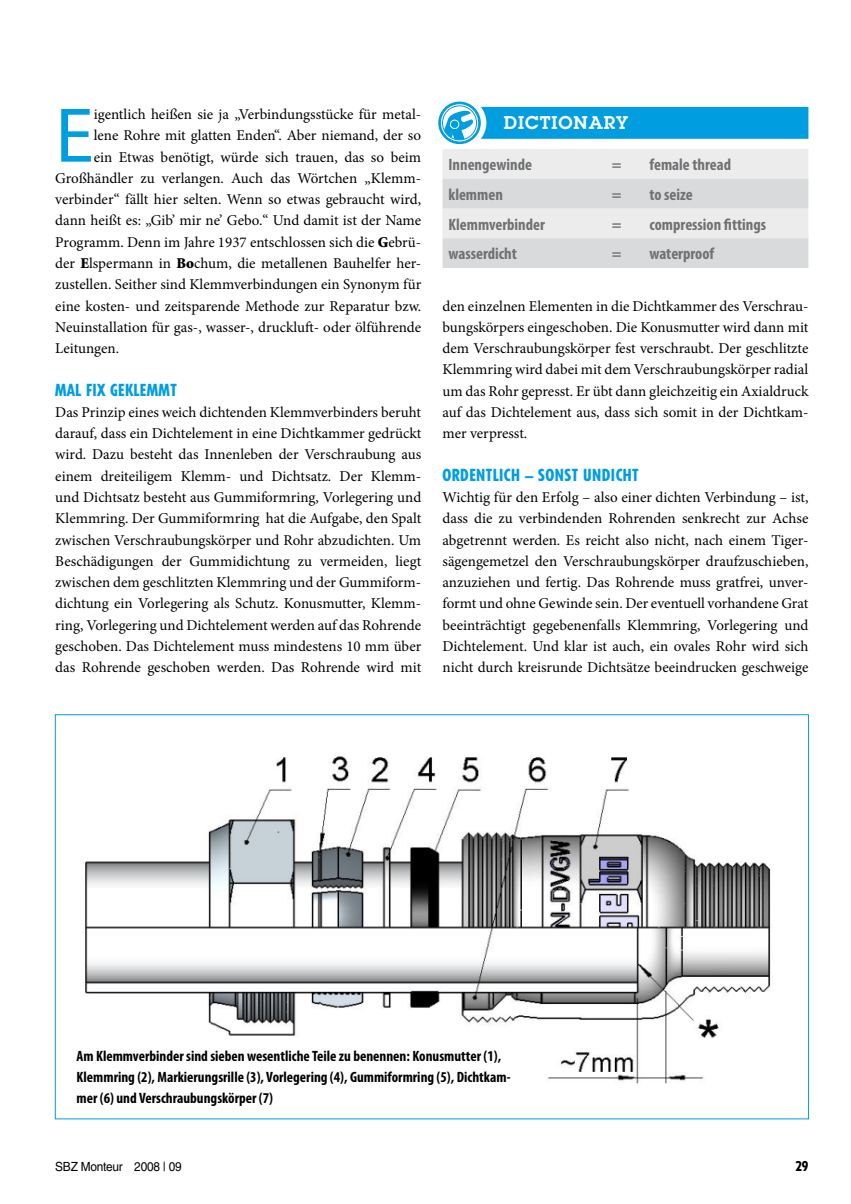
<style>
.page{position:relative;width:851px;height:1204px;background:#fff}
.page>*{position:absolute;margin:0;border:0;box-sizing:border-box;transform-origin:0 0}
.t1{font:78.15px "Myriad Pro";color:#009ee0}
.t2{font:600 18px "Lubalin Graph Std";color:#fff}
.t3{font:700 condensed 16.5px "Myriad Pro";color:#707173}
.t4{font:800 condensed 16.5px "Tempo Std";letter-spacing:.03em;color:#009ee0}
.t5{font:15px/21.3px "Minion Pro";color:#000;text-align:justify}
.t6{font:700 condensed 15px/21px "Myriad Pro";color:#000}
.t7{font:800 condensed 13.5px "Tempo Std";color:#000}
.t8{font:12.6px "Helvetica LT Std";letter-spacing:-.02em;color:#000;scale:.94 1}
.s1{font-family:"Minion Std";font-weight:900}
</style>
<div class="page">
<img style="left:85px;top:754px;width:686px;height:329px">
<svg style="left:439px;top:103px;width:40px;height:40px"></svg>
<div style="left:438px;top:102px;width:42px;height:42px;border:3px solid #009ee0;border-radius:50%"></div>
<svg style="left:440px;top:104px;width:38px;height:38px"></svg>
<div style="left:440px;top:104px;width:38px;height:38px;border:1px solid #009ee0;border-radius:50%"></div>
<svg style="left:442px;top:110px;width:32px;height:30px"></svg>
<div style="left:442px;top:105px;width:35px;height:35px;border:1px solid #009ee0;border-radius:50%"></div>
<div style="left:480px;top:107px;width:328px;height:32px;background:#009ee0"></div>
<svg style="left:442px;top:149px;width:366px;height:119px;background:#e2e3e4"></svg>
<h1 class="t1" style="left:55px;top:87px;width:40px">E</h1>
<p class="t5" style="left:94px;top:104px;width:329px">igentlich heißen sie ja „Verbindungsstücke für metal-</p>
<p class="t5" style="left:94px;top:125px;width:329px">lene Rohre mit glatten Enden“. Aber niemand, der so</p>
<p class="t5" style="left:94px;top:146px;width:329px">ein Etwas benötigt, würde sich trauen, das so beim</p>
<p class="t5" style="left:55px;top:167px;width:367px">Großhändler zu verlangen. Auch das Wörtchen „Klemm-</p>
<p class="t5" style="left:55px;top:189px;width:367px">verbinder“ fällt hier selten. Wenn so etwas gebraucht wird,</p>
<p class="t5" style="left:55px;top:210px;width:367px">dann heißt es: „Gib’ mir ne’ Gebo.“ Und damit ist der Name</p>
<p class="t5" style="left:55px;top:231px;width:367px">Programm. Denn im Jahre 1937 entschlossen sich die <span class="s1">G</span>ebrü-</p>
<p class="t5" style="left:55px;top:253px;width:367px">der <span class="s1">E</span>lspermann in <span class="s1">Bo</span>chum, die metallenen Bauhelfer her-</p>
<p class="t5" style="left:55px;top:274px;width:367px">zustellen. Seither sind Klemmverbindungen ein Synonym für</p>
<p class="t5" style="left:55px;top:295px;width:367px">eine kosten- und zeitsparende Methode zur Reparatur bzw.</p>
<p class="t5" style="left:55px;top:316px;width:367px">Neuinstallation für gas-, wasser-, druckluft- oder ölführende</p>
<p class="t5" style="left:55px;top:338px;width:65px">Leitungen.</p>
<p class="t4" style="left:55px;top:379px;width:123px">MAL FIX GEKLEMMT</p>
<p class="t5" style="left:55px;top:401px;width:367px">Das Prinzip eines weich dichtenden Klemmverbinders beruht darauf, dass ein Dichtelement in eine Dichtkammer gedrückt wird. Dazu besteht das Innenleben der Verschraubung aus einem dreiteiligem Klemm- und Dichtsatz. Der Klemm&shy;und Dichtsatz besteht aus Gummiformring, Vorlegering und Klemmring. Der Gummiformring hat die Aufgabe, den Spalt zwischen Verschraubungskörper und Rohr abzudichten. Um Beschädigungen der Gummidichtung zu vermeiden, liegt zwischen dem geschlitzten Klemmring und der Gummiform&shy;dichtung ein Vorlegering als Schutz. Konusmutter, Klemm&shy;ring, Vorlegering und Dichtelement werden auf das Rohrende geschoben. Das Dichtelement muss mindestens 10 mm über das Rohrende geschoben werden. Das Rohrende wird mit</p>
<p class="t2" style="left:504px;top:111px;width:85px">DICTIONAR</p>
<p class="t2" style="left:616px;top:111px;width:14px">Y</p>
<p class="t3" style="left:448px;top:154px;width:85px">Innengewinde</p>
<p class="t3" style="left:611px;top:154px;width:11px">=</p>
<p class="t3" style="left:649px;top:154px;width:83px">female thread</p>
<p class="t3" style="left:448px;top:184px;width:56px">klemmen</p>
<p class="t3" style="left:611px;top:184px;width:11px">=</p>
<p class="t3" style="left:649px;top:184px;width:45px">to seize</p>
<p class="t3" style="left:448px;top:214px;width:98px">Klemmverbinder</p>
<p class="t3" style="left:611px;top:214px;width:11px">=</p>
<p class="t3" style="left:649px;top:214px;width:118px">compression fittings</p>
<p class="t3" style="left:448px;top:243px;width:70px">wasserdicht</p>
<p class="t3" style="left:611px;top:243px;width:11px">=</p>
<p class="t3" style="left:649px;top:243px;width:66px">waterproof</p>
<p class="t5" style="left:442px;top:295px;width:367px">den einzelnen Elementen in die Dichtkammer des Verschrau&shy;bungskörpers eingeschoben. Die Konusmutter wird dann mit dem Verschraubungskörper fest verschraubt. Der geschlitzte Klemmring wird dabei mit dem Verschraubungskörper radial um das Rohr gepresst. Er übt dann gleichzeitig ein Axialdruck auf das Dichtelement aus, dass sich somit in der Dichtkam&shy;mer verpresst.</p>
<p class="t4" style="left:442px;top:464px;width:198px">ORDENTLICH – SONST UNDICHT</p>
<p class="t5" style="left:442px;top:486px;width:367px">Wichtig für den Erfolg – also einer dichten Verbindung – ist, dass die zu verbindenden Rohrenden senkrecht zur Achse abgetrennt werden. Es reicht also nicht, nach einem Tiger&shy;sägengemetzel den Verschraubungskörper draufzuschieben, anzuziehen und fertig. Das Rohrende muss gratfrei, unver&shy;formt und ohne Gewinde sein. Der eventuell vorhandene Grat beeinträchtigt gegebenenfalls Klemmring, Vorlegering und Dichtelement. Und klar ist auch, ein ovales Rohr wird sich nicht durch kreisrunde Dichtsätze beeindrucken geschweige</p>
<p class="t6" style="left:77px;top:1044px;width:435px">Am Klemmverbinder sind sieben wesentliche Teile zu benennen: Konusmutter (1),<br>Klemmring (2), Markierungsrille (3), Vorlegering (4), Gummiformring (5), Dichtkam&shy;mer (6) und Verschraubungskörper (7)</p>
<p class="t8" style="left:55px;top:1158px;width:136px">SBZ Monteur 2008 | 09</p>
<p class="t7" style="left:795px;top:1157px;width:14px">29</p>
</div>
